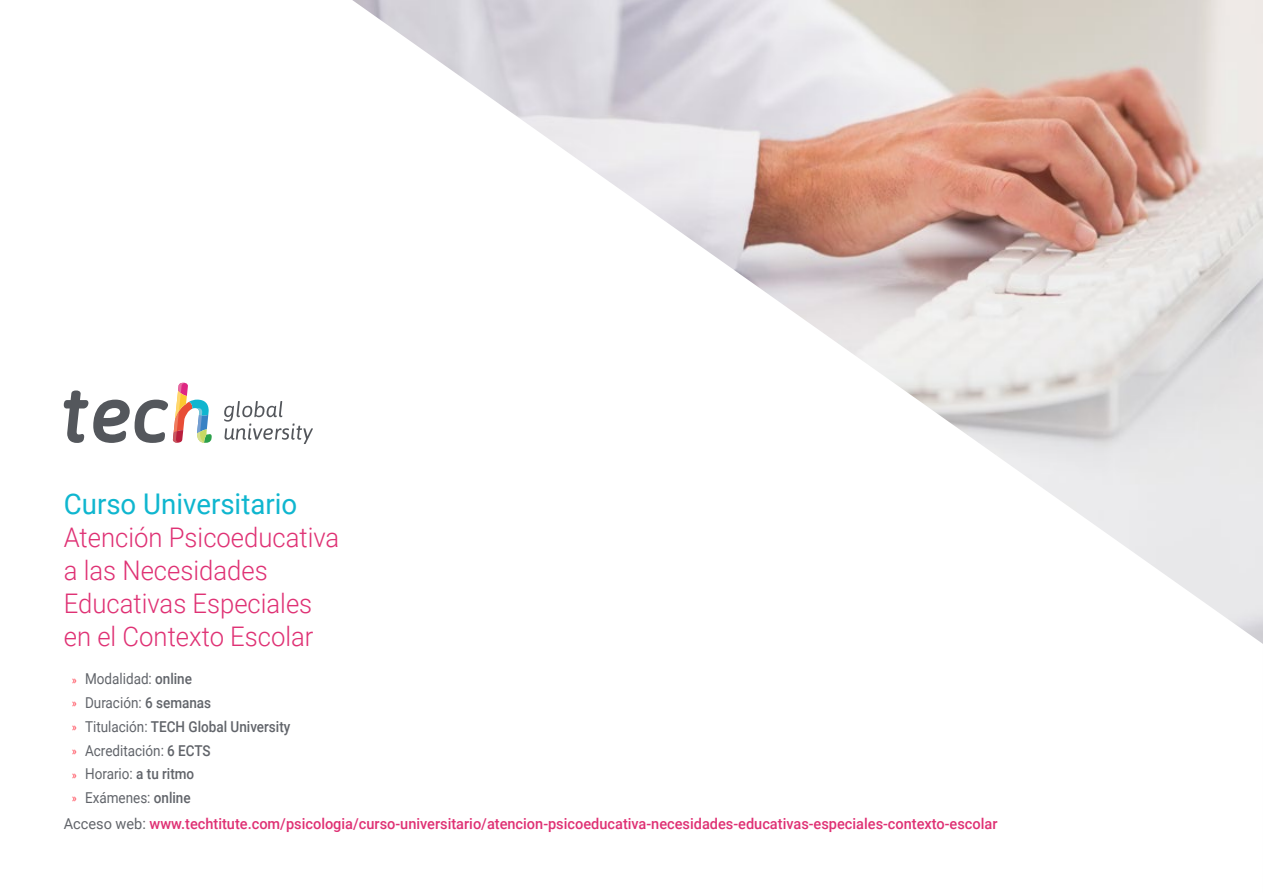
<style>
.page{position:relative;width:1263px;height:893px;background:#fff}
.page>*{position:absolute;margin:0;border:0;box-sizing:border-box;transform-origin:0 0}
.t1{font:28.5px "Roboto";color:#0fb6cf}
.t2{font:300 27px/33px "Roboto";color:#df3174;scale:.95 1}
.t3{font:500 15px "Roboto";color:#df3174}
.t4{font:15px/23.7px "Roboto";color:#61646a;scale:.9 1}
.s1{font-family:"Myriad Pro";font-size:12px;color:#ff293a}
.s2{font-weight:500}
.s3{font-weight:400;color:#61646a}
</style>
<div class="page">
<img style="left:352px;top:0;width:911px;height:644px">
<svg style="left:224px;top:401px;width:89px;height:43px"></svg>
<svg style="left:64px;top:383px;width:148px;height:60px"></svg>
<h1 class="t1" style="left:64px;top:484px;width:235px">Curso Universitario</h1>
<h2 class="t2" style="left:64px;top:520px;width:292px">Atención Psicoeducativa a las Necesidades<br>Educativas Especiales en el Contexto Escolar</h2>
<p class="t4" style="left:72px;top:667px;width:244px"><span class="s1">»</span> Modalidad: <span class="s2">online<br></span><span class="s1">»</span> Duración: <span class="s2">6 semanas<br></span><span class="s1">»</span> Titulación: <span class="s2">TECH Global University </span><span class="s1">»</span> Acreditación: <span class="s2">6 ECTS<br></span><span class="s1">»</span> Horario: <span class="s2">a tu ritmo<br></span><span class="s1">»</span> Exámenes: <span class="s2">online</span></p>
<p class="t3" style="left:64px;top:813px;width:935px"><span class="s3">Acceso web:</span> www.techtitute.com/psicologia/curso-universitario/atencion-psicoeducativa-necesidades-educativas-especiales-contexto-escolar</p>
</div>
